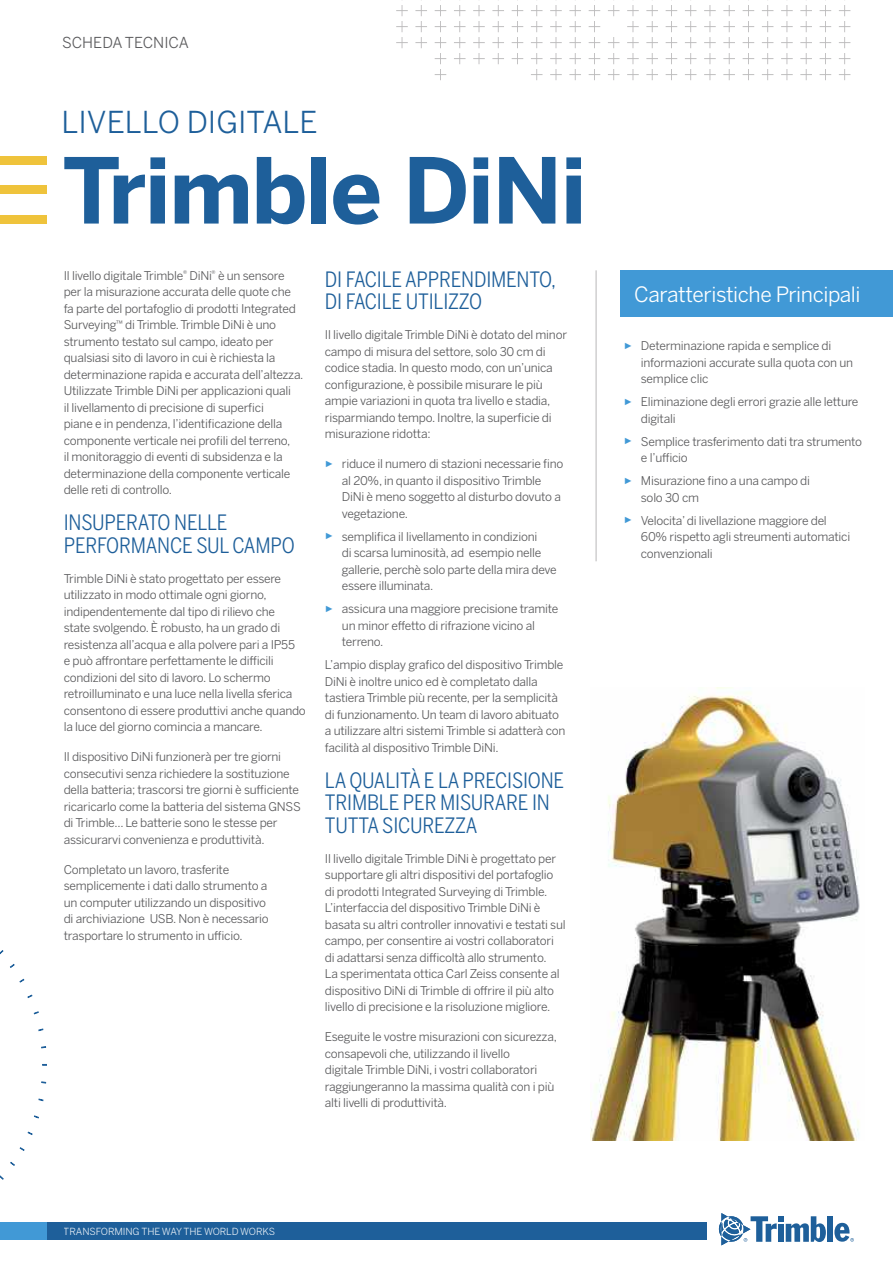
<style>
.page{position:relative;width:893px;height:1263px;background:#fff}
.page>*{position:absolute;margin:0;border:0;box-sizing:border-box;transform-origin:0 0}
.t1{font:700 90px "Benton Sans";letter-spacing:-.02em;color:#1e5f9a}
.t2{font:30px "Benton Sans";color:#1e5f9a}
.t3{font:21px/22.5px "Benton Sans Condensed";letter-spacing:-.01em;color:#1e5f9a}
.t4{font:21px "Benton Sans";letter-spacing:-.02em;color:#fff}
.t5{font:15px "Benton Sans";color:#59595b}
.t6{font:12px/16.5px "Benton Sans";letter-spacing:-.02em;color:#59595b}
.t7{font:9.75px "Benton Sans";letter-spacing:-.01em;color:#fff}
.s1{font-family:"Arial";font-size:9px;color:#4199d6}
</style>
<div class="page">
<svg style="left:396px;top:0;width:454px;height:80px"></svg>
<div style="left:827px;top:1216px;width:6px;height:26px;background:#1e5f9a"></div>
<svg style="left:719px;top:1213px;width:107px;height:32px"></svg>
<svg style="left:834px;top:1223px;width:20px;height:19px"></svg>
<div style="left:0;top:1222px;width:704px;height:17px;background:#4199d6"></div>
<div style="left:47px;top:1222px;width:659px;height:17px;background:#1e5f9a"></div>
<div style="left:621px;top:270px;width:272px;height:47px;background:#4199d6"></div>
<hr style="left:595px;top:270px;width:2px;height:291px;background:#d0cfd0">
<svg style="left:41px;top:1081px;width:5px;height:3px"></svg>
<svg style="left:38px;top:1098px;width:6px;height:3px"></svg>
<svg style="left:34px;top:1115px;width:5px;height:4px"></svg>
<svg style="left:27px;top:1131px;width:6px;height:4px"></svg>
<svg style="left:19px;top:1147px;width:6px;height:4px"></svg>
<svg style="left:10px;top:1161px;width:5px;height:5px"></svg>
<svg style="left:0;top:950px;width:4px;height:5px"></svg>
<svg style="left:10px;top:963px;width:5px;height:5px"></svg>
<svg style="left:19px;top:978px;width:6px;height:5px"></svg>
<svg style="left:27px;top:994px;width:6px;height:4px"></svg>
<svg style="left:34px;top:1011px;width:5px;height:3px"></svg>
<svg style="left:38px;top:1028px;width:6px;height:3px"></svg>
<img style="left:590px;top:687px;width:270px;height:453px">
<div style="left:0;top:156px;width:47px;height:9px;background:#efc33b"></div>
<div style="left:0;top:186px;width:47px;height:8px;background:#efc33b"></div>
<div style="left:0;top:215px;width:47px;height:8px;background:#efc33b"></div>
<p class="t5" style="left:62px;top:34px;width:128px">SCHEDA TECNICA</p>
<h2 class="t2" style="left:62px;top:104px;width:257px">LIVELLO DIGITALE</h2>
<h1 class="t1" style="left:62px;top:134px;width:526px">Trimble DiNi</h1>
<p class="t6" style="left:64px;top:267px;width:241px">Il livello digitale Trimble<sup>®</sup> DiNi<sup>®</sup> è un sensore per la misurazione accurata delle quote che fa parte del portafoglio di prodotti Integrated Surveying<sup>™</sup> di Trimble. Trimble DiNi è uno strumento testato sul campo, ideato per qualsiasi sito di lavoro in cui è richiesta la determinazione rapida e accurata dell’altezza.<br>Utilizzate Trimble DiNi per applicazioni quali<br>il livellamento di precisione di superfici<br>piane e in pendenza, l’identificazione della componente verticale nei profili del terreno,<br>il monitoraggio di eventi di subsidenza e la determinazione della componente verticale delle reti di controllo.</p>
<h3 class="t3" style="left:64px;top:511px;width:233px">INSUPERATO NELLE<br>PERFORMANCE SUL CAMPO</h3>
<p class="t6" style="left:64px;top:570px;width:244px">Trimble DiNi è stato progettato per essere utilizzato in modo ottimale ogni giorno, indipendentemente dal tipo di rilievo che<br>state svolgendo. È robusto, ha un grado di resistenza all’acqua e alla polvere pari a IP55<br>e può affrontare perfettamente le difficili condizioni del sito di lavoro. Lo schermo retroilluminato e una luce nella livella sferica consentono di essere produttivi anche quando la luce del giorno comincia a mancare.</p>
<p class="t6" style="left:64px;top:749px;width:239px">Il dispositivo DiNi funzionerà per tre giorni consecutivi senza richiedere la sostituzione della batteria; trascorsi tre giorni è sufficiente ricaricarlo come la batteria del sistema GNSS di Trimble... Le batterie sono le stesse per assicurarvi convenienza e produttività.</p>
<p class="t6" style="left:64px;top:861px;width:206px">Completato un lavoro, trasferite semplicemente i dati dallo strumento a un computer utilizzando un dispositivo di archiviazione USB. Non è necessario trasportare lo strumento in ufficio.</p>
<h3 class="t3" style="left:325px;top:268px;width:233px">DI FACILE APPRENDIMENTO,<br>DI FACILE UTILIZZO</h3>
<p class="t6" style="left:325px;top:327px;width:244px">Il livello digitale Trimble DiNi è dotato del minor campo di misura del settore, solo 30 cm di codice stadia. In questo modo, con un’unica configurazione, è possibile misurare le più ampie variazioni in quota tra livello e stadia, risparmiando tempo. Inoltre, la superficie di misurazione ridotta:</p>
<p class="t6" style="left:342px;top:456px;width:223px;text-indent:-17px"><span class="s1">►</span> riduce il numero di stazioni necessarie fino al 20%, in quanto il dispositivo Trimble DiNi è meno soggetto al disturbo dovuto a vegetazione.</p>
<p class="t6" style="left:342px;top:528px;width:216px;text-indent:-17px"><span class="s1">►</span> semplifica il livellamento in condizioni<br>di scarsa luminosità, ad esempio nelle gallerie, perchè solo parte della mira deve essere illuminata.</p>
<p class="t6" style="left:342px;top:601px;width:218px;text-indent:-17px"><span class="s1">►</span> assicura una maggiore precisione tramite un minor effetto di rifrazione vicino al terreno.</p>
<p class="t6" style="left:325px;top:656px;width:242px">L’ampio display grafico del dispositivo Trimble DiNi è inoltre unico ed è completato dalla tastiera Trimble più recente, per la semplicità di funzionamento. Un team di lavoro abituato a utilizzare altri sistemi Trimble si adatterà con facilità al dispositivo Trimble DiNi.</p>
<h3 class="t3" style="left:325px;top:768px;width:241px">LA QUALITÀ E LA PRECISIONE<br>TRIMBLE PER MISURARE IN<br>TUTTA SICUREZZA</h3>
<p class="t6" style="left:325px;top:850px;width:242px">Il livello digitale Trimble DiNi è progettato per supportare gli altri dispositivi del portafoglio di prodotti Integrated Surveying di Trimble.<br>L’interfaccia del dispositivo Trimble DiNi è basata su altri controller innovativi e testati sul campo, per consentire ai vostri collaboratori di adattarsi senza difficoltà allo strumento.<br>La sperimentata ottica Carl Zeiss consente al dispositivo DiNi di Trimble di offrire il più alto livello di precisione e la risoluzione migliore.</p>
<p class="t6" style="left:325px;top:1028px;width:233px">Eseguite le vostre misurazioni con sicurezza, consapevoli che, utilizzando il livello<br>digitale Trimble DiNi, i vostri collaboratori raggiungeranno la massima qualità con i più alti livelli di produttività.</p>
<h3 class="t4" style="left:634px;top:282px;width:228px">Caratteristiche Principali</h3>
<p class="t6" style="left:641px;top:338px;width:214px;text-indent:-17px"><span class="s1">►</span> Determinazione rapida e semplice di informazioni accurate sulla quota con un semplice clic</p>
<p class="t6" style="left:641px;top:394px;width:219px;text-indent:-17px"><span class="s1">►</span> Eliminazione degli errori grazie alle letture digitali</p>
<p class="t6" style="left:641px;top:433px;width:223px;text-indent:-17px"><span class="s1">►</span> Semplice trasferimento dati tra strumento e l’ufficio</p>
<p class="t6" style="left:641px;top:473px;width:171px;text-indent:-17px"><span class="s1">►</span> Misurazione fino a una campo di solo 30 cm</p>
<p class="t6" style="left:641px;top:512px;width:211px;text-indent:-17px"><span class="s1">►</span> Velocita’ di livellazione maggiore del<br>60% rispetto agli streumenti automatici convenzionali</p>
<p class="t7" style="left:64px;top:1225px;width:213px">TRANSFORMING THE WAY THE WORLD WORKS</p>
</div>
